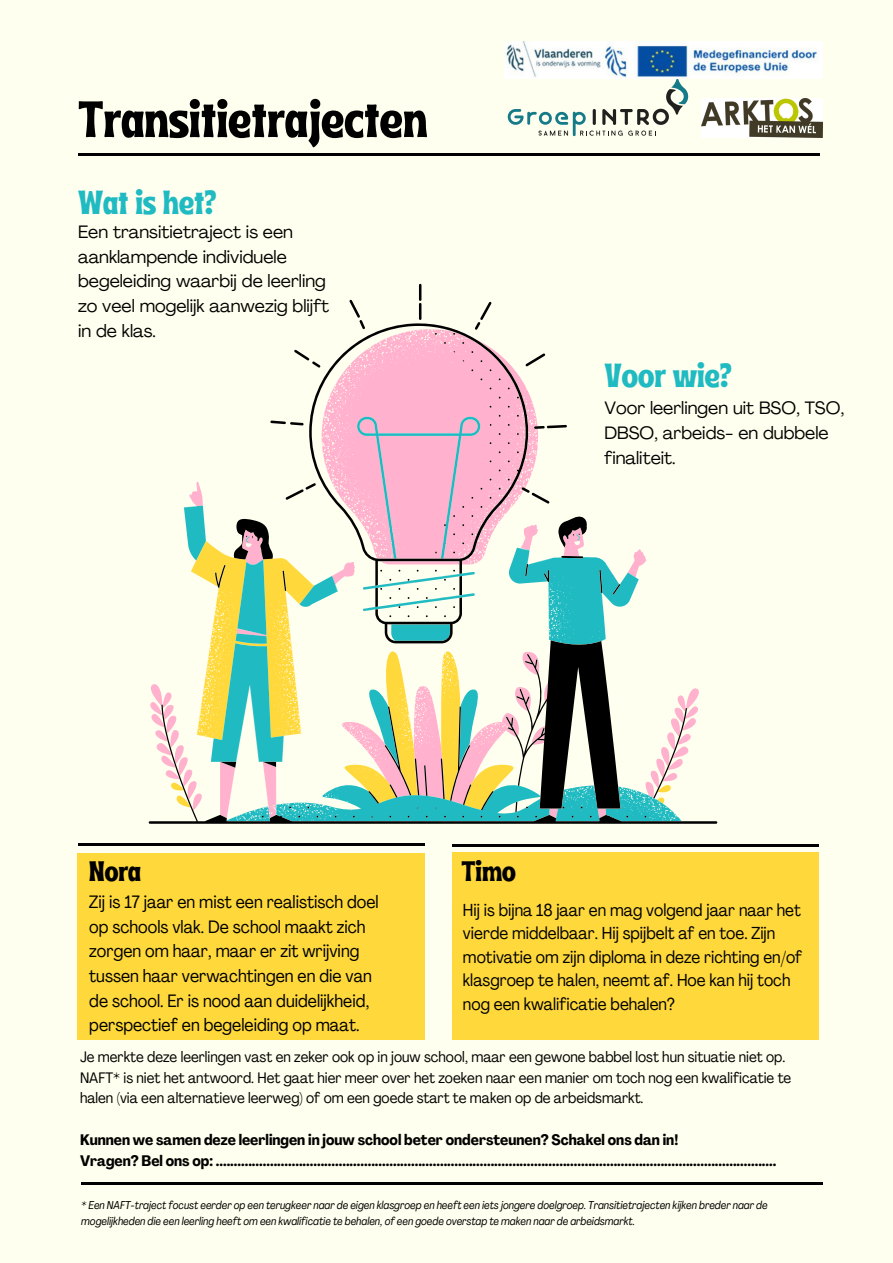
<style>
.page{position:relative;width:893px;height:1263px;background:#ffffef}
.page>*{position:absolute;margin:0;border:0;box-sizing:border-box;transform-origin:0 0}
.t1{font:51px "Ayr Tropika Island Int";color:#000}
.t2{font:33.45px "Ayr Tropika Island Int";color:#20bbc2}
.t3{font:28.2px "Ayr Tropika Island Int";color:#000}
.t4{font:condensed 17.7px/24.6px "Agrandir";color:#000}
.t5{font:17.7px/24.6px "Agrandir";color:#000}
.t6{font:condensed 17.17px/23.5px "Agrandir";color:#000}
.t7{font:condensed 15px/20.9px "Agrandir";color:#000}
.t8{font:700 condensed 15px "Agrandir";color:#000}
.t9{font:italic condensed 11.25px/15.8px "Agrandir";color:#000}
</style>
<div class="page">
<svg style="left:149px;top:284px;width:568px;height:540px"></svg>
<hr style="left:78px;top:153px;width:741px;height:2px;background:#000">
<div style="left:452px;top:852px;width:367px;height:187px;background:#ffd93b"></div>
<hr style="left:78px;top:843px;width:346px;height:2px;background:#000">
<svg style="left:508px;top:79px;width:180px;height:57px"></svg>
<img style="left:701px;top:99px;width:121px;height:38px">
<img style="left:504px;top:41px;width:318px;height:38px">
<div style="left:77px;top:853px;width:347px;height:186px;background:#ffd93b"></div>
<hr style="left:452px;top:844px;width:367px;height:2px;background:#000">
<hr style="left:81px;top:1182px;width:741px;height:2px;background:#000">
<p class="t1" style="left:78px;top:71px;width:351px">Transitietrajecten</p>
<p class="t2" style="left:78px;top:171px;width:140px">Wat is het?</p>
<p class="t5" style="left:78px;top:221px;width:253px">Een transitietraject is een aanklampende individuele begeleiding waarbij de leerling zo veel mogelijk aanwezig blijft in de klas.</p>
<p class="t2" style="left:604px;top:344px;width:129px">Voor wie?</p>
<p class="t5" style="left:604px;top:397px;width:241px">Voor leerlingen uit BSO, TSO,<br>DBSO, arbeids- en dubbele finaliteit.</p>
<p class="t3" style="left:89px;top:844px;width:53px">Nora</p>
<p class="t3" style="left:461px;top:844px;width:56px">Timo</p>
<p class="t4" style="left:89px;top:891px;width:291px">Zij is 17 jaar en mist een realistisch doel op schools vlak. De school maakt zich zorgen om haar, maar er zit wrijving tussen haar verwachtingen en die van de school. Er is nood aan duidelijkheid, perspectief en begeleiding op maat.</p>
<p class="t6" style="left:463px;top:899px;width:341px">Hij is bijna 18 jaar en mag volgend jaar naar het vierde middelbaar. Hij spijbelt af en toe. Zijn motivatie om zijn diploma in deze richting en/of klasgroep te halen, neemt af. Hoe kan hij toch nog een kwalificatie behalen?</p>
<p class="t7" style="left:80px;top:1047px;width:713px">Je merkte deze leerlingen vast en zeker ook op in jouw school, maar een gewone babbel lost hun situatie niet op.<br>NAFT* is niet het antwoord. Het gaat hier meer over het zoeken naar een manier om toch nog een kwalificatie te halen (via een alternatieve leerweg) of om een goede start te maken op de arbeidsmarkt.</p>
<p class="t8" style="left:80px;top:1134px;width:600px">Kunnen we samen deze leerlingen in jouw school beter ondersteunen? Schakel ons dan in!</p>
<p class="t8" style="left:80px;top:1154px;width:698px">Vragen? Bel ons op: ...........................................................................................................................................................</p>
<p class="t9" style="left:81px;top:1198px;width:688px">* Een NAFT-traject focust eerder op een terugkeer naar de eigen klasgroep en heeft een iets jongere doelgroep. Transitietrajecten kijken breder naar de mogelijkheden die een leerling heeft om een kwalificatie te behalen, of een goede overstap te maken naar de arbeidsmarkt.</p>
</div>
